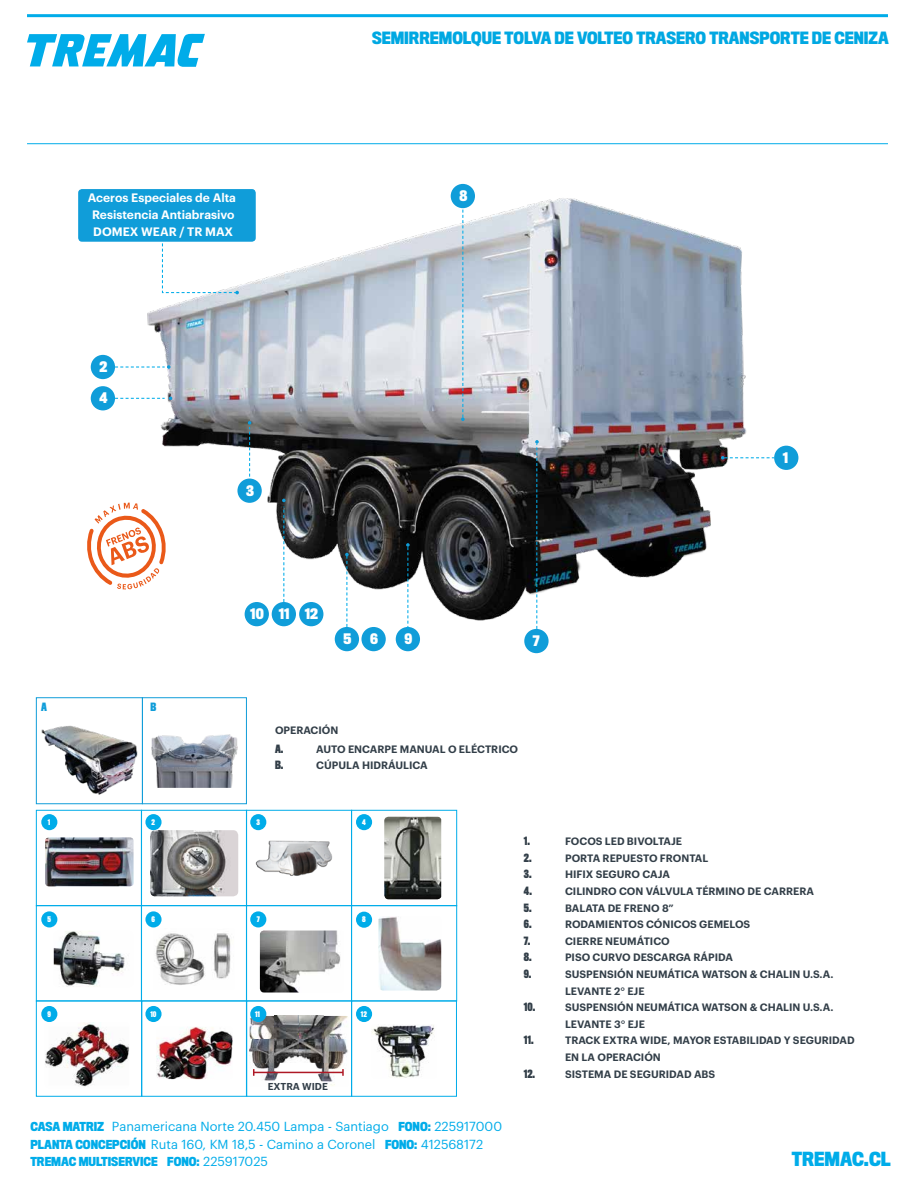
<style>
.page{position:relative;width:915px;height:1191px;background:#fff}
.page>*{position:absolute;margin:0;border:0;box-sizing:border-box;transform-origin:0 0}
.t1{font:700 18px "Titling Gothic FB Cond";color:#00ace9}
.t2{font:700 15.6px "Titling Gothic FB Cond";color:#00a8e2}
.t3{font:700 13.35px "Titling Gothic FB Cond";color:#fff}
.t4{font:12.9px/17.7px "Graphik";color:#00ace9}
.t5{font:600 12px/16.6px "Graphik";color:#fff;text-align:center}
.t6{font:700 11.4px "Titling Gothic FB Cond";color:#00ace9}
.t7{font:600 10.5px/16.6px "Graphik";color:#323e48}
.t8{font:700 10.5px "Titling Gothic FB Comp";color:#323e48}
.t9{font:700 10.5px "Titling Gothic FB Comp";color:#109dd9}
.t10{font:600 9.75px "Graphik";color:#323e48}
.t11{font:700 7.2px "Titling Gothic FB Comp";color:#fff}
.s1{font-family:"Titling Gothic FB Cond";font-weight:700;font-size:11.4px}
.s2{font-family:"Graphik";font-weight:400;font-size:12.9px}
</style>
<div class="page">
<img style="left:124px;top:183px;width:623px;height:451px">
<img style="left:249px;top:1016px;width:99px;height:70px">
<hr style="left:254px;top:1071px;width:89px;height:2px;background:#ae1825">
<img style="left:155px;top:933px;width:76px;height:52px">
<img style="left:54px;top:931px;width:71px;height:56px">
<hr style="left:27px;top:143px;width:860px;height:1px;background:#00ace9">
<svg style="left:27px;top:33px;width:178px;height:34px"></svg>
<hr style="left:27px;top:14px;width:860px;height:3px;background:#00ace9">
<div style="left:36px;top:810px;width:106px;height:96px;border:1px solid #00ace9"></div>
<div style="left:141px;top:810px;width:106px;height:96px;border:1px solid #00ace9"></div>
<div style="left:246px;top:810px;width:106px;height:96px;border:1px solid #00ace9"></div>
<div style="left:351px;top:810px;width:106px;height:96px;border:1px solid #00ace9"></div>
<div style="left:36px;top:905px;width:106px;height:96px;border:1px solid #00ace9"></div>
<div style="left:141px;top:905px;width:106px;height:96px;border:1px solid #00ace9"></div>
<div style="left:246px;top:905px;width:106px;height:96px;border:1px solid #00ace9"></div>
<div style="left:351px;top:905px;width:106px;height:96px;border:1px solid #00ace9"></div>
<div style="left:36px;top:1000px;width:106px;height:96px;border:1px solid #00ace9"></div>
<div style="left:246px;top:1000px;width:106px;height:96px;border:1px solid #00ace9"></div>
<div style="left:351px;top:1000px;width:105px;height:96px;border:1px solid #00ace9"></div>
<div style="left:141px;top:1000px;width:106px;height:96px;border:1px solid #00ace9"></div>
<div style="left:41px;top:814px;width:16px;height:16px;background:#00ace9;border-radius:50%"></div>
<div style="left:145px;top:911px;width:16px;height:16px;background:#00ace9;border-radius:50%"></div>
<div style="left:250px;top:911px;width:16px;height:16px;background:#00ace9;border-radius:50%"></div>
<div style="left:356px;top:911px;width:16px;height:16px;background:#00ace9;border-radius:50%"></div>
<div style="left:145px;top:814px;width:16px;height:16px;background:#00ace9;border-radius:50%"></div>
<div style="left:250px;top:814px;width:16px;height:16px;background:#00ace9;border-radius:50%"></div>
<div style="left:356px;top:814px;width:16px;height:16px;background:#00ace9;border-radius:50%"></div>
<div style="left:41px;top:911px;width:16px;height:16px;background:#00ace9;border-radius:50%"></div>
<div style="left:145px;top:1006px;width:16px;height:16px;background:#00ace9;border-radius:50%"></div>
<div style="left:250px;top:1006px;width:16px;height:16px;background:#00ace9;border-radius:50%"></div>
<div style="left:356px;top:1006px;width:16px;height:16px;background:#00ace9;border-radius:50%"></div>
<div style="left:41px;top:1006px;width:16px;height:16px;background:#00ace9;border-radius:50%"></div>
<div style="left:78px;top:189px;width:178px;height:53px;background:#109dd9;border-radius:4px"></div>
<div style="left:395px;top:627px;width:25px;height:24px;background:#109dd9;border-radius:50%"></div>
<div style="left:271px;top:602px;width:25px;height:24px;background:#109dd9;border-radius:50%"></div>
<div style="left:299px;top:602px;width:24px;height:24px;background:#109dd9;border-radius:50%"></div>
<div style="left:244px;top:602px;width:25px;height:24px;background:#109dd9;border-radius:50%"></div>
<div style="left:237px;top:478px;width:25px;height:25px;background:#109dd9;border-radius:50%"></div>
<div style="left:773px;top:445px;width:25px;height:25px;background:#109dd9;border-radius:50%"></div>
<div style="left:91px;top:355px;width:24px;height:24px;background:#109dd9;border-radius:50%"></div>
<svg style="left:115px;top:365px;width:55px;height:4px"></svg>
<svg style="left:115px;top:396px;width:57px;height:4px"></svg>
<svg style="left:248px;top:421px;width:3px;height:55px"></svg>
<svg style="left:282px;top:498px;width:3px;height:104px"></svg>
<svg style="left:406px;top:543px;width:3px;height:85px"></svg>
<svg style="left:461px;top:208px;width:3px;height:213px"></svg>
<svg style="left:535px;top:440px;width:3px;height:189px"></svg>
<svg style="left:720px;top:456px;width:53px;height:3px"></svg>
<svg style="left:345px;top:553px;width:3px;height:74px"></svg>
<div style="left:91px;top:386px;width:24px;height:24px;background:#109dd9;border-radius:50%"></div>
<div style="left:361px;top:627px;width:24px;height:24px;background:#109dd9;border-radius:50%"></div>
<div style="left:524px;top:629px;width:24px;height:24px;background:#109dd9;border-radius:50%"></div>
<div style="left:450px;top:184px;width:25px;height:24px;background:#109dd9;border-radius:50%"></div>
<div style="left:334px;top:627px;width:25px;height:24px;background:#109dd9;border-radius:50%"></div>
<div style="left:36px;top:697px;width:107px;height:107px;border:1px solid #109dd9"></div>
<div style="left:142px;top:697px;width:105px;height:107px;border:1px solid #109dd9"></div>
<svg style="left:87px;top:502px;width:79px;height:87px"></svg>
<img style="left:260px;top:930px;width:81px;height:62px">
<img style="left:156px;top:1027px;width:76px;height:52px">
<img style="left:45px;top:1022px;width:84px;height:65px">
<img style="left:384px;top:816px;width:57px;height:83px">
<img style="left:150px;top:830px;width:88px;height:66px">
<img style="left:378px;top:917px;width:63px;height:73px">
<img style="left:255px;top:840px;width:77px;height:36px">
<img style="left:45px;top:837px;width:88px;height:49px">
<img style="left:35px;top:716px;width:110px;height:88px">
<svg style="left:161px;top:241px;width:78px;height:53px"></svg>
<img style="left:371px;top:1025px;width:64px;height:53px">
<img style="left:151px;top:734px;width:87px;height:54px">
<h2 class="t2" style="left:372px;top:29px;width:518px">SEMIRREMOLQUE TOLVA DE VOLTEO TRASERO TRANSPORTE DE CENIZA</h2>
<p class="t5" style="left:88px;top:189px;width:150px">Aceros Especiales de Alta<br>Resistencia Antiabrasivo<br>DOMEX WEAR / TR MAX</p>
<p class="t3" style="left:459px;top:188px;width:9px">8</p>
<p class="t3" style="left:99px;top:359px;width:9px">2</p>
<p class="t3" style="left:99px;top:390px;width:9px">4</p>
<p class="t9" style="left:41px;top:701px;width:7px">A</p>
<p class="t9" style="left:150px;top:701px;width:7px">B</p>
<p class="t3" style="left:246px;top:483px;width:9px">3</p>
<p class="t3" style="left:250px;top:606px;width:69px">10 11 12</p>
<p class="t3" style="left:343px;top:631px;width:9px">5</p>
<p class="t3" style="left:370px;top:631px;width:9px">6</p>
<p class="t3" style="left:533px;top:633px;width:8px">7</p>
<p class="t3" style="left:404px;top:631px;width:9px">9</p>
<p class="t7" style="left:275px;top:720px;width:65px">OPERACIÓN</p>
<p class="t8" style="left:275px;top:743px;width:10px">A.</p>
<p class="t7" style="left:316px;top:740px;width:203px">AUTO ENCARPE MANUAL O ELÉCTRICO</p>
<p class="t8" style="left:275px;top:759px;width:10px">B.</p>
<p class="t7" style="left:316px;top:756px;width:113px">CÚPULA HIDRÁULICA</p>
<p class="t3" style="left:782px;top:450px;width:7px">1</p>
<p class="t11" style="left:48px;top:818px;width:4px">1</p>
<p class="t11" style="left:48px;top:915px;width:5px">5</p>
<p class="t11" style="left:152px;top:818px;width:5px">2</p>
<p class="t11" style="left:256px;top:818px;width:5px">3</p>
<p class="t11" style="left:362px;top:818px;width:5px">4</p>
<p class="t11" style="left:152px;top:915px;width:5px">6</p>
<p class="t11" style="left:257px;top:915px;width:5px">7</p>
<p class="t11" style="left:362px;top:915px;width:5px">8</p>
<p class="t11" style="left:48px;top:1009px;width:5px">9</p>
<p class="t11" style="left:150px;top:1009px;width:8px">10</p>
<p class="t11" style="left:255px;top:1009px;width:6px">11</p>
<p class="t11" style="left:361px;top:1009px;width:7px">12</p>
<p class="t10" style="left:267px;top:1079px;width:62px">EXTRA WIDE</p>
<p class="t4" style="left:30px;top:1116px;width:473px"><span class="s1">CASA MATRIZ</span> Panamericana Norte 20.450 Lampa - Santiago <span class="s1">FONO:</span> 225917000<br><span class="s1">PLANTA CONCEPCIÓN</span> Ruta 160, KM 18,5 - Camino a Coronel <span class="s1">FONO:</span> 412568172</p>
<p class="t6" style="left:30px;top:1155px;width:239px">TREMAC MULTISERVICE FONO: <span class="s2">225917025</span></p>
<p class="t8" style="left:523px;top:835px;width:8px">1.</p>
<p class="t7" style="left:565px;top:832px;width:118px">FOCOS LED BIVOLTAJE</p>
<p class="t8" style="left:523px;top:851px;width:9px">2.</p>
<p class="t7" style="left:565px;top:849px;width:145px">PORTA REPUESTO FRONTAL</p>
<p class="t8" style="left:523px;top:868px;width:9px">3.</p>
<p class="t7" style="left:565px;top:865px;width:106px">HIFIX SEGURO CAJA</p>
<p class="t8" style="left:523px;top:885px;width:9px">4.</p>
<p class="t7" style="left:565px;top:882px;width:250px">CILINDRO CON VÁLVULA TÉRMINO DE CARRERA</p>
<p class="t8" style="left:523px;top:901px;width:9px">5.</p>
<p class="t7" style="left:565px;top:898px;width:110px">BALATA DE FRENO 8”</p>
<p class="t8" style="left:523px;top:918px;width:9px">6.</p>
<p class="t7" style="left:565px;top:915px;width:187px">RODAMIENTOS CÓNICOS GEMELOS</p>
<p class="t8" style="left:523px;top:934px;width:8px">7.</p>
<p class="t7" style="left:565px;top:931px;width:106px">CIERRE NEUMÁTICO</p>
<p class="t8" style="left:523px;top:951px;width:9px">8.</p>
<p class="t7" style="left:565px;top:948px;width:169px">PISO CURVO DESCARGA RÁPIDA</p>
<p class="t8" style="left:523px;top:968px;width:9px">9.</p>
<p class="t7" style="left:565px;top:965px;width:270px">SUSPENSIÓN NEUMÁTICA WATSON &amp; CHALIN U.S.A.<br>LEVANTE 2° EJE</p>
<p class="t8" style="left:523px;top:1001px;width:13px">10.</p>
<p class="t7" style="left:565px;top:998px;width:270px">SUSPENSIÓN NEUMÁTICA WATSON &amp; CHALIN U.S.A.<br>LEVANTE 3° EJE</p>
<p class="t8" style="left:523px;top:1034px;width:11px">11.</p>
<p class="t7" style="left:565px;top:1031px;width:291px">TRACK EXTRA WIDE, MAYOR ESTABILIDAD Y SEGURIDAD<br>EN LA OPERACIÓN</p>
<p class="t8" style="left:523px;top:1067px;width:13px">12.</p>
<p class="t7" style="left:565px;top:1064px;width:152px">SISTEMA DE SEGURIDAD ABS</p>
<h1 class="t1" style="left:791px;top:1149px;width:100px">TREMAC.CL</h1>
</div>
